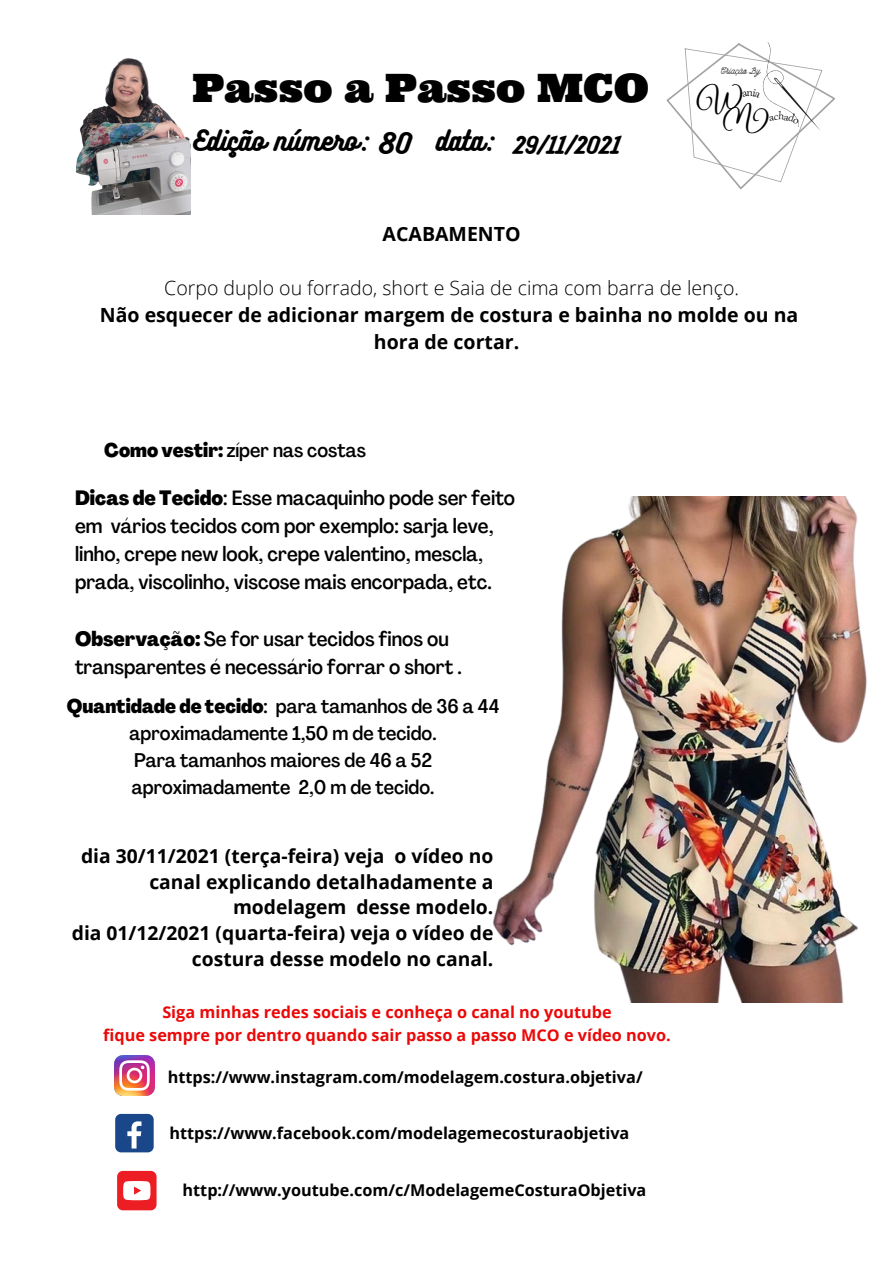
<style>
.page{position:relative;width:894px;height:1264px;background:#fff}
.page>*{position:absolute;margin:0;border:0;box-sizing:border-box;transform-origin:0 0}
.t1{font:39.15px "Ultra";color:#000}
.t2{font:25.35px "Bukhari Script";color:#000}
.t3{font:25.2px "Bukhari Script";color:#000}
.t4{font:21px "Bukhari Script";color:#000}
.t5{font:500 condensed 20.4px/28.2px "Agrandir";color:#000}
.t6{font:500 condensed 19.5px/27px "Agrandir";color:#000;text-align:center}
.t7{font:700 19.5px/27px "Open Sans";color:#000;text-align:center}
.t8{font:300 19.5px "Open Sans";color:#000}
.t9{font:700 19.35px/26px "Open Sans";color:#000;text-align:right}
.t10{font:700 16.2px "Open Sans";color:#000}
.t11{font:700 16.2px "Open Sans";color:#eb0808}
.t12{font:9.45px "Badhorse Script";color:#000}
.s1{font-weight:800}
</style>
<div class="page">
<img style="left:77px;top:58px;width:113px;height:156px">
<img style="left:115px;top:1055px;width:39px;height:40px">
<div style="left:115px;top:1113px;width:39px;height:39px;background:#1a4789;border-radius:6px"></div>
<svg style="left:127px;top:1121px;width:14px;height:27px"></svg>
<svg style="left:117px;top:1170px;width:39px;height:40px"></svg>
<img style="left:493px;top:496px;width:374px;height:506px">
<svg style="left:666px;top:42px;width:169px;height:147px"></svg>
<p class="t1" style="left:192px;top:62px;width:458px">Passo a Passo MCO</p>
<p class="t3" style="left:193px;top:124px;width:177px">Edição número:</p>
<p class="t3" style="left:435px;top:124px;width:60px">data:</p>
<p class="t2" style="left:379px;top:126px;width:33px">80</p>
<p class="t4" style="left:513px;top:132px;width:109px">29/11/2021</p>
<p class="t12" style="left:718px;top:64px;width:42px">Criação By</p>
<p class="t7" style="left:382px;top:219px;width:139px">ACABAMENTO</p>
<p class="t8" style="left:164px;top:274px;width:576px">Corpo duplo ou forrado, short e Saia de cima com barra de lenço.</p>
<p class="t7" style="left:100px;top:301px;width:700px">Não esquecer de adicionar margem de costura e bainha no molde ou na hora de cortar.</p>
<p class="t6" style="left:104px;top:439px;width:263px"><span class="s1">Como vestir:</span> zíper nas costas</p>
<p class="t5" style="left:75px;top:486px;width:441px"><span class="s1">Dicas de Tecido</span>: Esse macaquinho pode ser feito em vários tecidos com por exemplo: sarja leve, linho, crepe new look, crepe valentino, mescla, prada, viscolinho, viscose mais encorpada, etc.</p>
<p class="t5" style="left:75px;top:626px;width:388px"><span class="s1">Observação:</span> Se for usar tecidos finos ou transparentes é necessário forrar o short .</p>
<p class="t6" style="left:67px;top:694px;width:434px"><span class="s1">Quantidade de tecido</span>: para tamanhos de 36 a 44 aproximadamente 1,50 m de tecido.</p>
<p class="t6" style="left:132px;top:748px;width:304px;text-align:left">Para tamanhos maiores de 46 a 52 aproximadamente 2,0 m de tecido.</p>
<p class="t9" style="left:81px;top:842px;width:414px">dia 30/11/2021 (terça-feira) veja o vídeo no canal explicando detalhadamente a modelagem desse modelo.</p>
<p class="t9" style="left:72px;top:919px;width:423px">dia 01/12/2021 (quarta-feira) veja o vídeo de costura desse modelo no canal.</p>
<p class="t11" style="left:162px;top:1000px;width:451px">Siga minhas redes sociais e conheça o canal no youtube</p>
<p class="t11" style="left:103px;top:1023px;width:569px">fique sempre por dentro quando sair passo a passo MCO e vídeo novo.</p>
<p class="t10" style="left:168px;top:1065px;width:476px">https://www.instagram.com/modelagem.costura.objetiva/</p>
<p class="t10" style="left:169px;top:1121px;width:461px">https://www.facebook.com/modelagemecosturaobjetiva</p>
<p class="t10" style="left:182px;top:1178px;width:465px">http://www.youtube.com/c/ModelagemeCosturaObjetiva</p>
</div>
